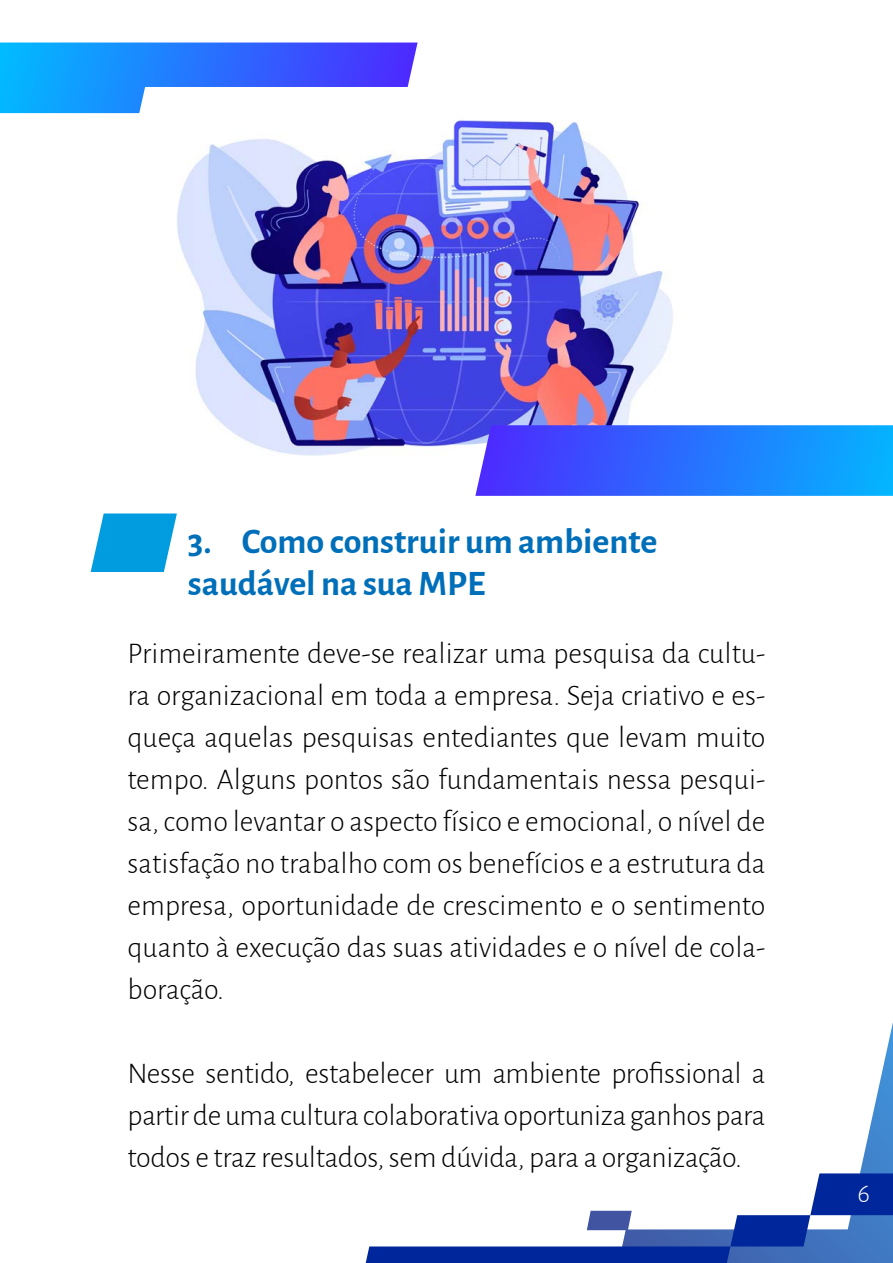
<style>
.page{position:relative;width:893px;height:1263px;background:#fff}
.page>*{position:absolute;margin:0;border:0;box-sizing:border-box;transform-origin:0 0}
.t1{font:700 36px/42px "Alegreya Sans";color:#006fb9}
.t2{font:300 30px/42px "Alegreya Sans";letter-spacing:-.01em;color:#000;text-align:justify}
.t3{font:300 27px "Alegreya Sans";color:#fff}
</style>
<div class="page">
<svg style="left:860px;top:1022px;width:33px;height:151px"></svg>
<svg style="left:366px;top:1173px;width:527px;height:90px"></svg>
<svg style="left:0;top:43px;width:418px;height:70px;background:#257aff"></svg>
<img style="left:119px;top:87px;width:554px;height:369px">
<svg style="left:475px;top:425px;width:418px;height:71px;background:#2c71fe"></svg>
<svg style="left:91px;top:513px;width:86px;height:59px;background:#27abe4"></svg>
<p class="t1" style="left:188px;top:518px;width:471px">3. Como construir um ambiente saudável na sua MPE</p>
<p class="t2" style="left:128px;top:631px;width:639px">Primeiramente deve-se realizar uma pesquisa da cultu&shy;ra organizacional em toda a empresa. Seja criativo e es&shy;queça aquelas pesquisas entediantes que levam muito tempo. Alguns pontos são fundamentais nessa pesqui&shy;sa, como levantar o aspecto físico e emocional, o nível de satisfação no trabalho com os benefícios e a estrutura da empresa, oportunidade de crescimento e o sentimento quanto à execução das suas atividades e o nível de cola&shy;boração.</p>
<p class="t2" style="left:128px;top:1051px;width:639px">Nesse sentido, estabelecer um ambiente profissional a partir de uma cultura colaborativa oportuniza ganhos para todos e traz resultados, sem dúvida, para a organização.</p>
<p class="t3" style="left:857px;top:1175px;width:14px">6</p>
</div>
